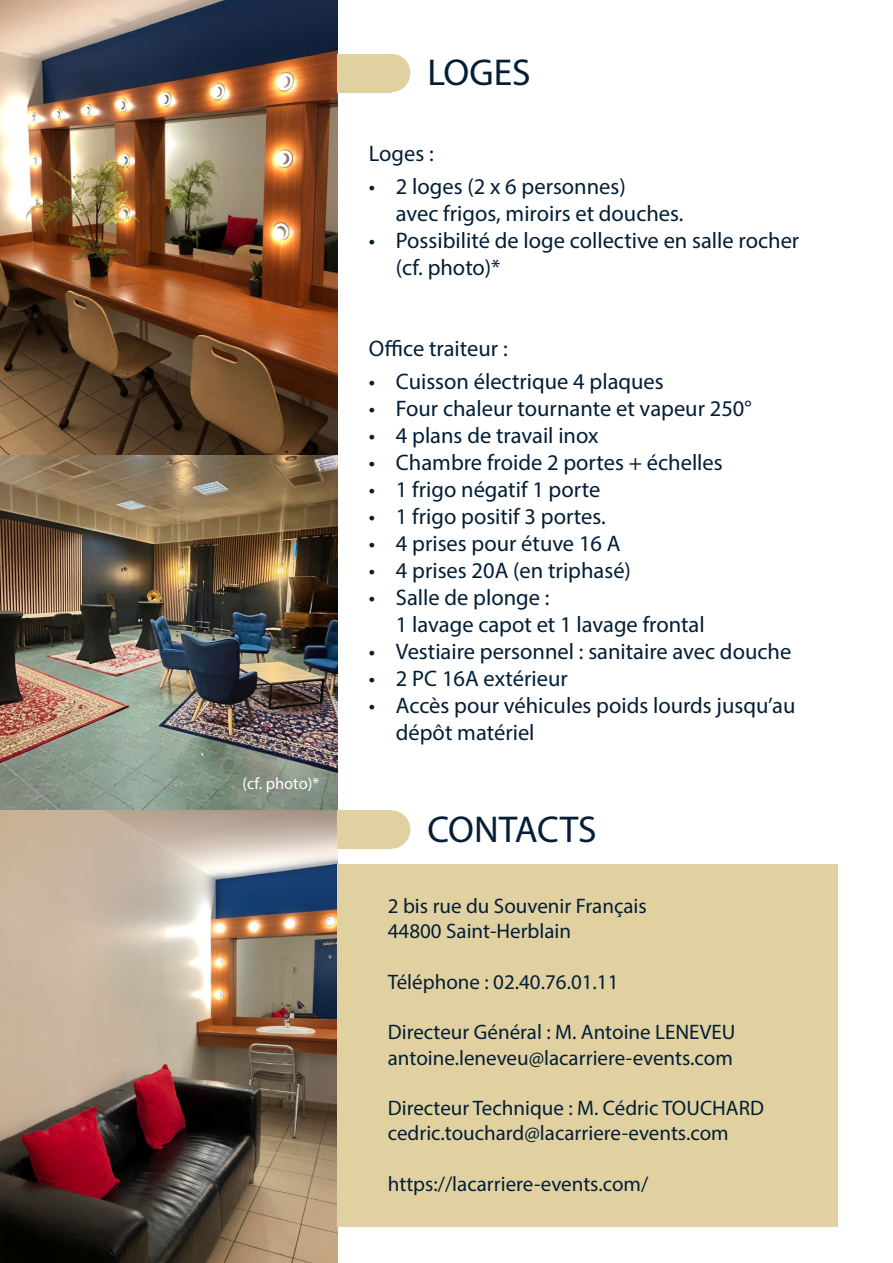
<style>
.page{position:relative;width:893px;height:1263px;background:#fff}
.page>*{position:absolute;margin:0;border:0;box-sizing:border-box;transform-origin:0 0}
.t1{font:37.5px "Myriad Pro";color:#031e36}
.t2{font:22.5px/27px "Myriad Pro";color:#031e36}
.t3{font:21px "Myriad Pro";color:#031e36}
.t4{font:16.5px "Myriad Pro";color:#feffff}
</style>
<div class="page">
<img style="left:0;top:0;width:337px;height:810px">
<img style="left:0;top:810px;width:337px;height:453px">
<div style="left:374px;top:54px;width:36px;height:38px;background:#e2d1a0;border-radius:50%"></div>
<div style="left:337px;top:54px;width:55px;height:38px;background:#e2d1a0"></div>
<div style="left:337px;top:864px;width:501px;height:362px;background:#e2d1a0"></div>
<div style="left:374px;top:810px;width:36px;height:38px;background:#e2d1a0;border-radius:50%"></div>
<div style="left:337px;top:810px;width:55px;height:38px;background:#e2d1a0"></div>
<p class="t4" style="left:242px;top:774px;width:78px">(cf. photo)*</p>
<p class="t1" style="left:427px;top:50px;width:105px">LOGES</p>
<p class="t2" style="left:369px;top:139px;width:66px">Loges :</p>
<p class="t2" style="left:396px;top:172px;width:289px;text-indent:-27px">• 2 loges (2 x 6 personnes)<br>avec frigos, miroirs et douches.</p>
<p class="t2" style="left:396px;top:226px;width:405px;text-indent:-27px">• Possibilité de loge collective en salle rocher (cf. photo)*</p>
<p class="t2" style="left:369px;top:334px;width:140px">Office traiteur :</p>
<p class="t2" style="left:369px;top:367px;width:296px">• Cuisson électrique 4 plaques</p>
<p class="t2" style="left:369px;top:394px;width:384px">• Four chaleur tournante et vapeur 250°</p>
<p class="t2" style="left:369px;top:421px;width:231px">• 4 plans de travail inox</p>
<p class="t2" style="left:369px;top:448px;width:355px">• Chambre froide 2 portes + échelles</p>
<p class="t2" style="left:369px;top:475px;width:233px">• 1 frigo négatif 1 porte</p>
<p class="t2" style="left:369px;top:502px;width:238px">• 1 frigo positif 3 portes.</p>
<p class="t2" style="left:369px;top:529px;width:253px">• 4 prises pour étuve 16 A</p>
<p class="t2" style="left:369px;top:556px;width:264px">• 4 prises 20A (en triphasé)</p>
<p class="t2" style="left:396px;top:583px;width:310px;text-indent:-27px">• Salle de plonge :<br>1 lavage capot et 1 lavage frontal</p>
<p class="t2" style="left:369px;top:637px;width:424px">• Vestiaire personnel : sanitaire avec douche</p>
<p class="t2" style="left:369px;top:664px;width:200px">• 2 PC 16A extérieur</p>
<p class="t2" style="left:396px;top:691px;width:401px;text-indent:-27px">• Accès pour véhicules poids lourds jusqu’au dépôt matériel</p>
<p class="t1" style="left:427px;top:806px;width:171px">CONTACTS</p>
<p class="t3" style="left:388px;top:893px;width:260px">2 bis rue du Souvenir Français</p>
<p class="t3" style="left:388px;top:918px;width:185px">44800 Saint-Herblain</p>
<p class="t3" style="left:388px;top:969px;width:232px">Téléphone : 02.40.76.01.11</p>
<p class="t3" style="left:388px;top:1019px;width:349px">Directeur Général : M. Antoine LENEVEU</p>
<p class="t3" style="left:388px;top:1044px;width:347px">antoine.leneveu@lacarriere-events.com</p>
<p class="t3" style="left:388px;top:1095px;width:378px">Directeur Technique : M. Cédric TOUCHARD</p>
<p class="t3" style="left:388px;top:1120px;width:342px">cedric.touchard@lacarriere-events.com</p>
<p class="t3" style="left:388px;top:1170px;width:262px">https://lacarriere-events.com/</p>
</div>
